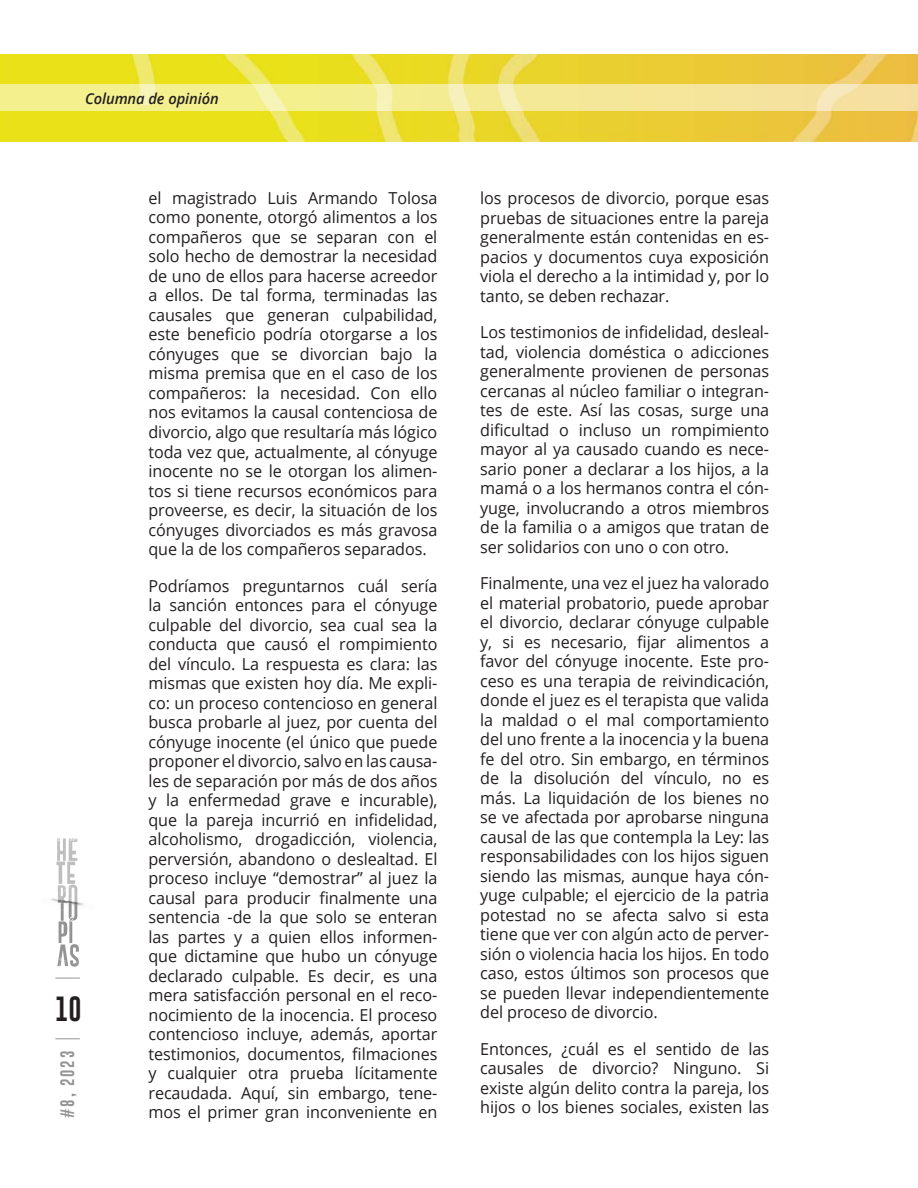
<style>
.page{position:relative;width:918px;height:1188px;background:#fff}
.page>*{position:absolute;margin:0;border:0;box-sizing:border-box;transform-origin:0 0}
.t1{font:25.5px "Gobold";color:#231f20}
.C__de_texto_Principal{font:16.5px/19.5px "Open Sans";letter-spacing:-.005em;color:#231f20;text-align:justify}
.t2{font:italic 600 15px "Open Sans";letter-spacing:-.005em;color:#231f20}
.t3{font:14.25px "Gobold Lowplus";color:#808080}
</style>
<div class="page">
<img style="left:0;top:54px;width:918px;height:87px">
<svg style="left:0;top:84px;width:918px;height:27px"></svg>
<svg style="left:56px;top:838px;width:23px;height:129px"></svg>
<img style="left:51px;top:897px;width:33px;height:14px">
<svg style="left:55px;top:978px;width:25px;height:1px"></svg>
<svg style="left:55px;top:1038px;width:25px;height:1px"></svg>
<p class="t2" style="left:85px;top:88px;width:135px">Columna de opinión</p>
<h1 class="t1" style="left:55px;top:993px;width:28px">10</h1>
<p class="t3" style="left:58px;top:1118px;width:69px;rotate:-90deg">#8, 2023</p>
<p class="C__de_texto_Principal" style="left:148px;top:188px;width:290px">el magistrado Luis Armando Tolosa como ponente, otorgó alimentos a los compañeros que se separan con el solo hecho de demostrar la necesidad de uno de ellos para hacerse acreedor a ellos. De tal forma, terminadas las causales que generan culpabilidad, este beneficio podría otorgarse a los cónyuges que se divorcian bajo la misma premisa que en el caso de los compañeros: la necesidad. Con ello nos evitamos la causal contenciosa de divorcio, algo que resultaría más lógico toda vez que, actualmente, al cónyuge inocente no se le otorgan los alimen&shy;tos si tiene recursos económicos para proveerse, es decir, la situación de los cónyuges divorciados es más gravosa que la de los compañeros separados.</p>
<p class="C__de_texto_Principal" style="left:148px;top:575px;width:290px">Podríamos preguntarnos cuál sería la sanción entonces para el cónyuge culpable del divorcio, sea cual sea la conducta que causó el rompimiento del vínculo. La respuesta es clara: las mismas que existen hoy día. Me expli&shy;co: un proceso contencioso en general busca probarle al juez, por cuenta del cónyuge inocente (el único que puede proponer el divorcio, salvo en las causa&shy;les de separación por más de dos años y la enfermedad grave e incurable), que la pareja incurrió en infidelidad, alcoholismo, drogadicción, violencia, perversión, abandono o deslealtad. El proceso incluye “demostrar” al juez la causal para producir finalmente una sentencia -de la que solo se enteran las partes y a quien ellos informen&shy;que dictamine que hubo un cónyuge declarado culpable. Es decir, es una mera satisfacción personal en el reco&shy;nocimiento de la inocencia. El proceso contencioso incluye, además, aportar testimonios, documentos, filmaciones y cualquier otra prueba lícitamente recaudada. Aquí, sin embargo, tene&shy;mos el primer gran inconveniente en</p>
<p class="C__de_texto_Principal" style="left:480px;top:188px;width:290px">los procesos de divorcio, porque esas pruebas de situaciones entre la pareja generalmente están contenidas en es&shy;pacios y documentos cuya exposición viola el derecho a la intimidad y, por lo tanto, se deben rechazar.</p>
<p class="C__de_texto_Principal" style="left:480px;top:322px;width:290px">Los testimonios de infidelidad, desleal&shy;tad, violencia doméstica o adicciones generalmente provienen de personas cercanas al núcleo familiar o integran&shy;tes de este. Así las cosas, surge una dificultad o incluso un rompimiento mayor al ya causado cuando es nece&shy;sario poner a declarar a los hijos, a la mamá o a los hermanos contra el cón&shy;yuge, involucrando a otros miembros de la familia o a amigos que tratan de ser solidarios con uno o con otro.</p>
<p class="C__de_texto_Principal" style="left:480px;top:573px;width:290px">Finalmente, una vez el juez ha valorado el material probatorio, puede aprobar el divorcio, declarar cónyuge culpable y, si es necesario, fijar alimentos a favor del cónyuge inocente. Este pro&shy;ceso es una terapia de reivindicación, donde el juez es el terapista que valida la maldad o el mal comportamiento del uno frente a la inocencia y la buena fe del otro. Sin embargo, en términos de la disolución del vínculo, no es más. La liquidación de los bienes no se ve afectada por aprobarse ninguna causal de las que contempla la Ley: las responsabilidades con los hijos siguen siendo las mismas, aunque haya cón&shy;yuge culpable; el ejercicio de la patria potestad no se afecta salvo si esta tiene que ver con algún acto de perver&shy;sión o violencia hacia los hijos. En todo caso, estos últimos son procesos que se pueden llevar independientemente del proceso de divorcio.</p>
<p class="C__de_texto_Principal" style="left:480px;top:1039px;width:290px">Entonces, ¿cuál es el sentido de las causales de divorcio? Ninguno. Si existe algún delito contra la pareja, los hijos o los bienes sociales, existen las</p>
</div>
